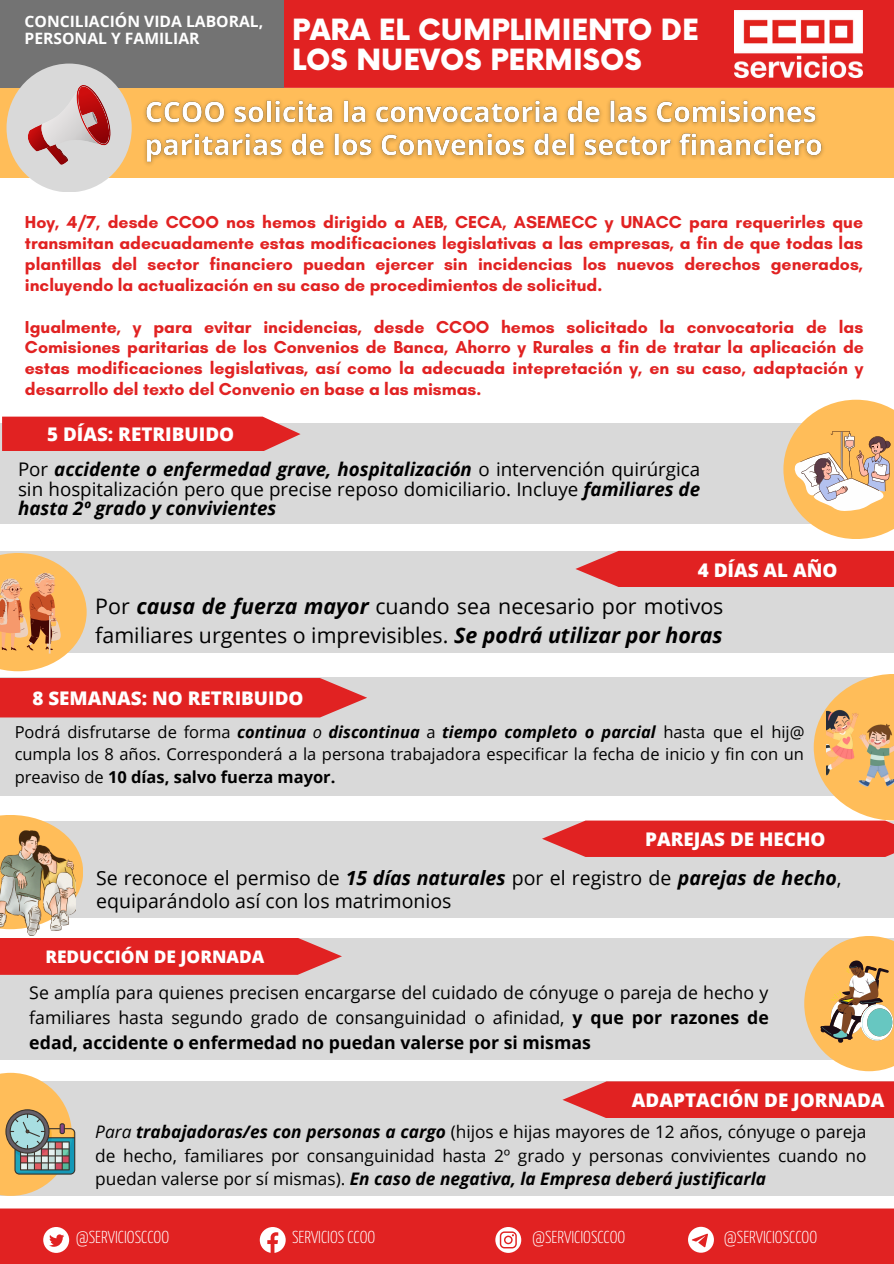
<style>
.page{position:relative;width:894px;height:1264px;background:#fff}
.page>*{position:absolute;margin:0;border:0;box-sizing:border-box;transform-origin:0 0}
.t1{font:900 28.5px/30.5px "Now";color:#fff}
.t2{font:21.3px/29.2px "Open Sans";color:#000}
.t3{font:19.5px/23.7px "Open Sans";color:#000}
.t4{font:800 18.9px "Open Sans";color:#fff}
.t5{font:18.75px/19.2px "Open Sans";color:#000;text-align:justify}
.t6{font:17.7px/24.8px "Open Sans";color:#000;text-align:justify}
.t7{font:700 17.55px/20.9px "Glacial Indifference";color:#e12222;text-align:justify}
.t8{font:17.25px/23.7px "Open Sans";color:#000;text-align:justify}
.t9{font:300 17.25px "Yanone Kaffeesatz";color:#fff}
.t10{font:800 17.25px "Open Sans";color:#fff}
.t11{font:16.5px/22.5px "Open Sans";color:#000;text-align:justify}
.t12{font:700 15.6px/17px "Open Sans";color:#fff}
.s1{font-weight:700;font-style:italic}
.s2{font-style:italic}
.s3{font-weight:700}
</style>
<div class="page">
<div style="left:0;top:88px;width:893px;height:89px;background:#ffbd59"></div>
<div style="left:283px;top:0;width:610px;height:88px;background:#e12222"></div>
<div style="left:0;top:424px;width:893px;height:100px;background:#d9d9d9"></div>
<svg style="left:783px;top:400px;width:110px;height:139px"></svg>
<svg style="left:2px;top:416px;width:298px;height:35px;background:#e13131"></svg>
<div style="left:0;top:551px;width:893px;height:101px;background:#d9d9d9"></div>
<svg style="left:0;top:553px;width:87px;height:118px;fill:#ffbd59"></svg>
<svg style="left:0;top:572px;width:63px;height:81px;background:#e29b5e"></svg>
<svg style="left:575px;top:551px;width:318px;height:36px;background:#e02e2e"></svg>
<div style="left:0;top:677px;width:879px;height:119px;background:#d9d9d9"></div>
<div style="left:0;top:678px;width:367px;height:39px;background:#e12222"></div>
<svg style="left:813px;top:674px;width:80px;height:146px;fill:#ffbd59"></svg>
<img style="left:826px;top:703px;width:67px;height:84px">
<div style="left:0;top:820px;width:893px;height:97px;background:#d9d9d9"></div>
<svg style="left:0;top:815px;width:83px;height:103px"></svg>
<svg style="left:542px;top:820px;width:351px;height:36px;background:#e13131"></svg>
<img style="left:0;top:830px;width:76px;height:105px">
<div style="left:0;top:937px;width:893px;height:122px;background:#d9d9d9"></div>
<svg style="left:0;top:937px;width:342px;height:37px;background:#e13232"></svg>
<svg style="left:804px;top:936px;width:89px;height:135px"></svg>
<div style="left:0;top:1081px;width:893px;height:114px;background:#d9d9d9"></div>
<svg style="left:562px;top:1081px;width:331px;height:37px;background:#e03030"></svg>
<svg style="left:0;top:1072px;width:72px;height:123px;fill:#ffbd59"></svg>
<svg style="left:5px;top:1109px;width:70px;height:65px;background:#989c88"></svg>
<div style="left:0;top:1208px;width:893px;height:55px;background:#e12222"></div>
<svg style="left:43px;top:1227px;width:26px;height:25px"></svg>
<svg style="left:260px;top:1227px;width:25px;height:25px"></svg>
<svg style="left:495px;top:1227px;width:26px;height:25px"></svg>
<svg style="left:688px;top:1226px;width:25px;height:26px"></svg>
<div style="left:0;top:0;width:283px;height:88px;background:#737373"></div>
<div style="left:7px;top:64px;width:125px;height:128px;background:#d9d9d9;border-radius:50%"></div>
<svg style="left:28px;top:85px;width:83px;height:80px"></svg>
<img style="left:734px;top:10px;width:128px;height:68px">
<img style="left:144px;top:86px;width:693px;height:79px">
<p class="t12" style="left:25px;top:12px;width:240px">CONCILIACIÓN VIDA LABORAL,<br>PERSONAL Y FAMILIAR</p>
<p class="t1" style="left:292px;top:16px;width:408px">PARA EL CUMPLIMIENTO DE<br>LOS NUEVOS PERMISOS</p>
<p class="t7" style="left:25px;top:211px;width:839px">Hoy, 4/7, desde CCOO nos hemos dirigido a AEB, CECA, ASEMECC y UNACC para requerirles que transmitan adecuadamente estas modificaciones legislativas a las empresas, a fin de que todas las plantillas del sector financiero puedan ejercer sin incidencias los nuevos derechos generados, incluyendo la actualización en su caso de procedimientos de solicitud.</p>
<p class="t7" style="left:25px;top:316px;width:840px">Igualmente, y para evitar incidencias, desde CCOO hemos solicitado la convocatoria de las Comisiones paritarias de los Convenios de Banca, Ahorro y Rurales a fin de tratar la aplicación de estas modificaciones legislativas, así como la adecuada intepretación y, en su caso, adaptación y desarrollo del texto del Convenio en base a las mismas.</p>
<p class="t4" style="left:47px;top:421px;width:188px">5 DÍAS: RETRIBUIDO</p>
<p class="t5" style="left:18px;top:459px;width:683px">Por <span class="s1">accidente o enfermedad grave, hospitalización</span> o intervención quirúrgica sin hospitalización pero que precise reposo domiciliario. Incluye <span class="s1">familiares de hasta 2º grado y convivientes</span></p>
<p class="t4" style="left:697px;top:556px;width:141px">4 DÍAS AL AÑO</p>
<p class="t2" style="left:95px;top:591px;width:629px">Por <span class="s1">causa de fuerza mayor</span> cuando sea necesario por motivos familiares urgentes o imprevisibles. <span class="s1">Se podrá utilizar por horas</span></p>
<p class="t4" style="left:32px;top:685px;width:272px">8 SEMANAS: NO RETRIBUIDO</p>
<p class="t11" style="left:15px;top:720px;width:791px">Podrá disfrutarse de forma <span class="s1">continua</span> <span class="s2">o</span> <span class="s1">discontinua</span> a <span class="s1">tiempo completo o parcial</span> hasta que el hij@ cumpla los 8 años. Corresponderá a la persona trabajadora especificar la fecha de inicio y fin con un preaviso de <span class="s3">10 días, salvo fuerza mayor.</span></p>
<p class="t4" style="left:645px;top:826px;width:182px">PAREJAS DE HECHO</p>
<p class="t3" style="left:96px;top:865px;width:746px">Se reconoce el permiso de <span class="s1">15 días naturales</span> por el registro de <span class="s1">parejas de hecho</span>, equiparándolo así con los matrimonios</p>
<p class="t10" style="left:45px;top:944px;width:220px">REDUCCIÓN DE JORNADA</p>
<p class="t6" style="left:29px;top:979px;width:741px">Se amplía para quienes precisen encargarse del cuidado de cónyuge o pareja de hecho y familiares hasta segundo grado de consanguinidad o afinidad, <span class="s3">y que por razones de edad, accidente o enfermedad no puedan valerse por si mismas</span></p>
<p class="t4" style="left:631px;top:1087px;width:254px">ADAPTACIÓN DE JORNADA</p>
<p class="t8" style="left:95px;top:1119px;width:772px"><span class="s2">Para</span> <span class="s1">trabajadoras/es con personas a cargo</span> (hijos e hijas mayores de 12 años, cónyuge o pareja de hecho, familiares por consanguinidad hasta 2º grado y personas convivientes cuando no puedan valerse por sí mismas). <span class="s1">En caso de negativa, la Empresa deberá justificarla</span></p>
<p class="t9" style="left:76px;top:1230px;width:95px">@SERVICIOSCCOO</p>
<p class="t9" style="left:292px;top:1230px;width:85px">SERVICIOS CCOO</p>
<p class="t9" style="left:532px;top:1230px;width:95px">@SERVICIOSCCOO</p>
<p class="t9" style="left:723px;top:1230px;width:95px">@SERVICIOSCCOO</p>
</div>
